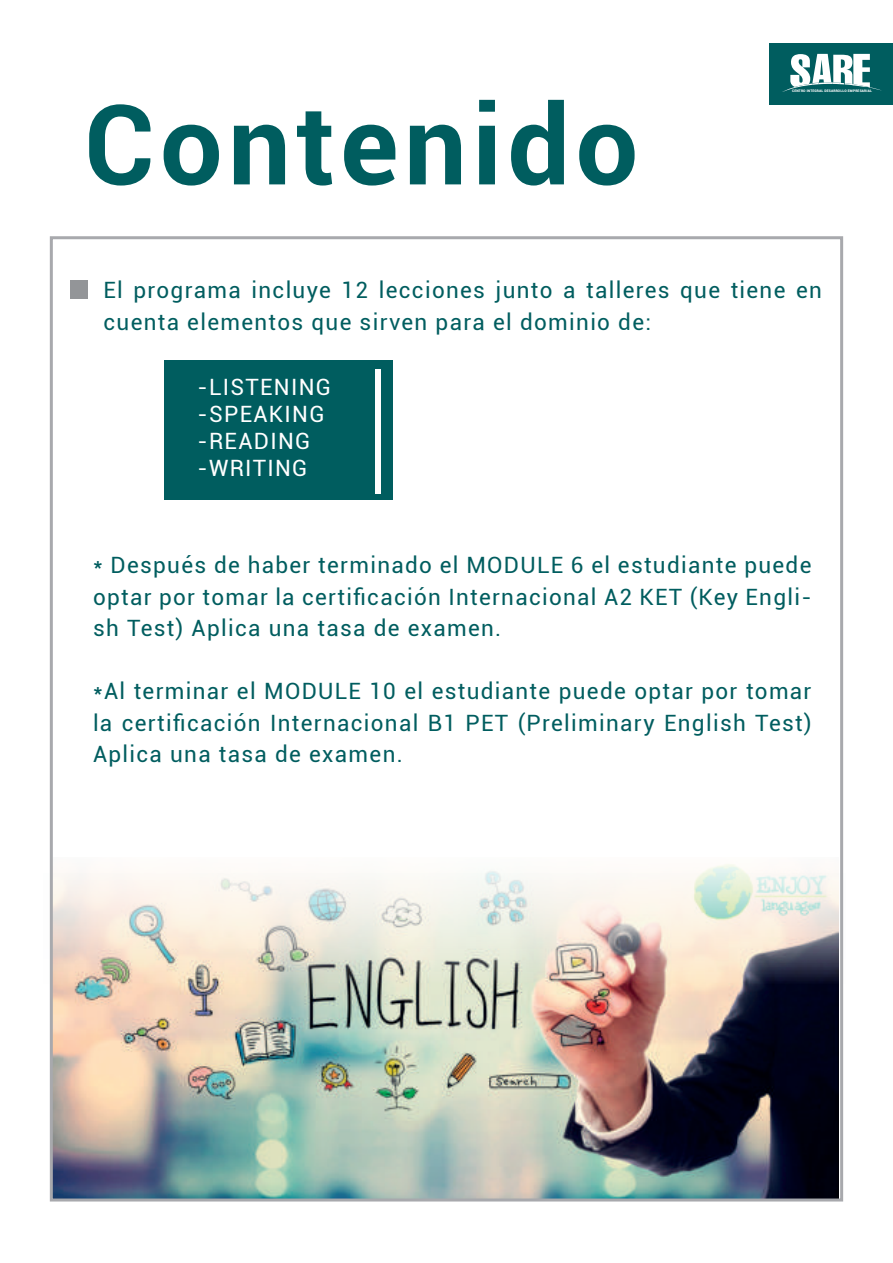
<style>
.page{position:relative;width:893px;height:1263px;background:#fff}
.page>*{position:absolute;margin:0;border:0;box-sizing:border-box;transform-origin:0 0}
.t1{font:700 111px "Roboto";letter-spacing:.05em;color:#005d5f}
.t2{font:22.5px/31.5px "Roboto";letter-spacing:.06em;color:#005d5f;text-align:justify}
.t3{font:22.5px/27px "Roboto";letter-spacing:.06em;color:#fff}
.t4{font:900 3.45px "Roboto";letter-spacing:.04em;color:#fff}
</style>
<div class="page">
<img style="left:54px;top:983px;width:784px;height:214px">
<svg style="left:49px;top:785px;width:795px;height:198px"></svg>
<div style="left:770px;top:43px;width:123px;height:61px;background:#005d5f"></div>
<svg style="left:782px;top:54px;width:100px;height:38px"></svg>
<div style="left:70px;top:281px;width:18px;height:18px;background:#939598"></div>
<div style="left:165px;top:360px;width:228px;height:139px;background:#005d5f"></div>
<div style="left:375px;top:369px;width:5px;height:124px;background:#fff"></div>
<h1 class="t1" style="left:84px;top:67px;width:556px">Contenido</h1>
<p class="t4" style="left:792px;top:89px;width:81px">CENTRO INTEGRAL DESARROLLO EMPRESARIAL</p>
<p class="t2" style="left:104px;top:274px;width:720px">El programa incluye 12 lecciones junto a talleres que tiene en cuenta elementos que sirven para el dominio de:</p>
<p class="t3" style="left:198px;top:373px;width:135px">-LISTENING -SPEAKING -READING -WRITING</p>
<p class="t2" style="left:93px;top:549px;width:720px">* Después de haber terminado el MODULE 6 el estudiante puede optar por tomar la certificación Internacional A2 KET (Key Engli&shy;sh Test) Aplica una tasa de examen.</p>
<p class="t2" style="left:93px;top:675px;width:720px">*Al terminar el MODULE 10 el estudiante puede optar por tomar la certificación Internacional B1 PET (Preliminary English Test)<br>Aplica una tasa de examen.</p>
</div>
